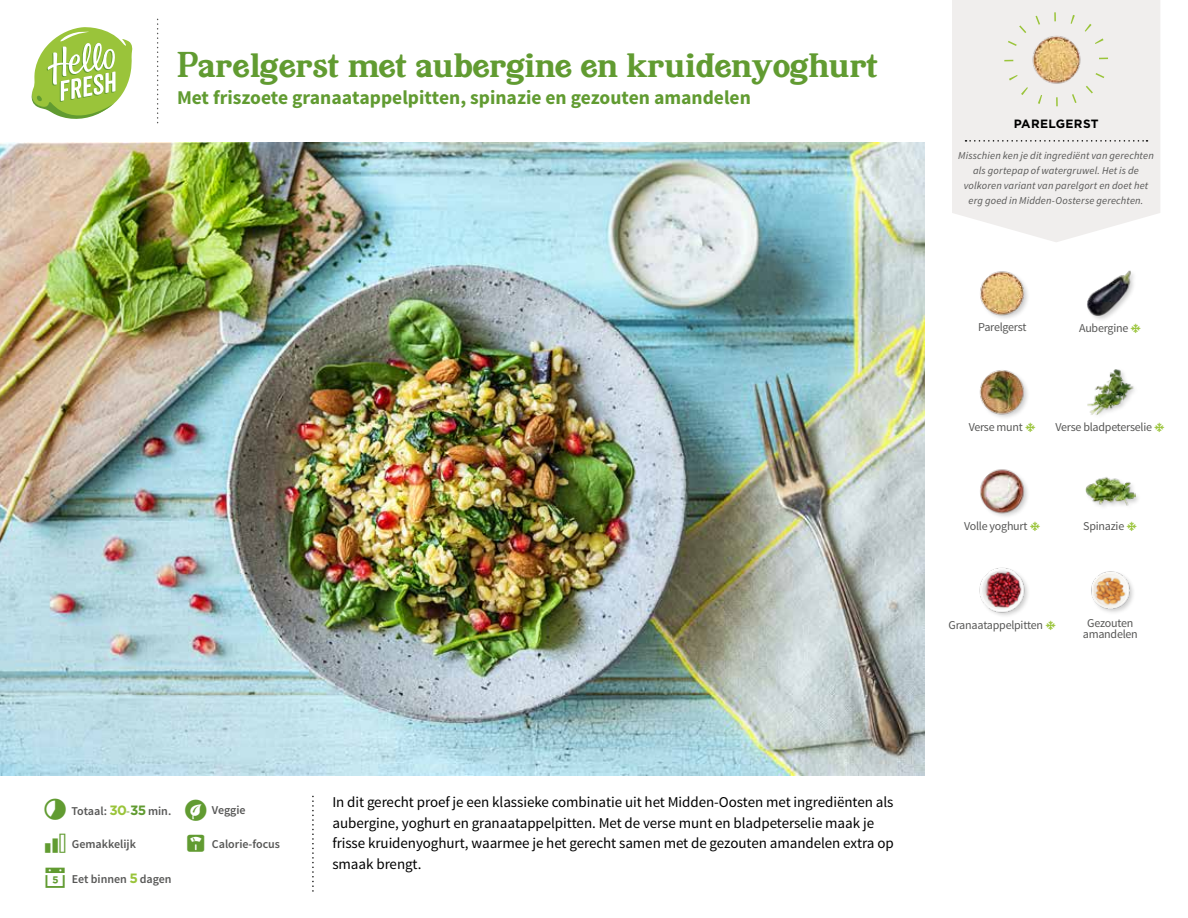
<style>
.page{position:relative;width:1188px;height:918px;background:#fff}
.page>*{position:absolute;margin:0;border:0;box-sizing:border-box;transform-origin:0 0}
.t1{font:31.5px "Buena Park JF";color:#619b31}
.t2{font:700 19.5px "Source Sans Pro";color:#619b31}
.t3{font:15px/20.5px "Source Sans Pro";letter-spacing:-.005em;color:#000}
.t4{font:12px/10.5px "Source Sans Pro";letter-spacing:-.02em;color:#575756;text-align:center}
.t5{font:600 12px "Source Sans Pro";color:#575756}
.t6{font:700 12px "Gotham";letter-spacing:.03em;color:#000}
.t7{font:italic 10.5px/14.7px "Source Sans Pro";letter-spacing:.015em;color:#575756;text-align:center}
.s1{font-family:"Gotham";font-weight:700;font-size:13.5px;color:#9ac43a}
.s2{color:#87ac54}
.s3{font-family:"Gotham";font-weight:700;font-size:13.5px;color:#619b31}
</style>
<div class="page">
<svg style="left:31px;top:27px;width:102px;height:92px"></svg>
<img style="left:0;top:142px;width:925px;height:634px">
<svg style="left:952px;top:0;width:208px;height:242px;background:#f0eeed"></svg>
<svg style="left:966px;top:140px;width:182px;height:2px"></svg>
<div style="left:1004px;top:12px;width:104px;height:94px;border:9px dashed #9ac43a;border-radius:50%"></div>
<img style="left:1087px;top:270px;width:47px;height:48px">
<div style="left:1085px;top:476px;width:57px;height:36px;background:#000;opacity:.2"></div>
<img style="left:1085px;top:476px;width:50px;height:36px">
<img style="left:1087px;top:369px;width:47px;height:46px">
<img style="left:1091px;top:571px;width:42px;height:42px">
<img style="left:980px;top:271px;width:48px;height:48px">
<img style="left:980px;top:469px;width:48px;height:48px">
<img style="left:979px;top:567px;width:49px;height:49px">
<img style="left:979px;top:370px;width:49px;height:48px">
<img style="left:1025px;top:29px;width:62px;height:61px">
<h1 class="t1" style="left:177px;top:43px;width:703px">Parelgerst met aubergine en kruidenyoghurt</h1>
<h2 class="t2" style="left:177px;top:85px;width:575px">Met friszoete granaatappelpitten, spinazie en gezouten amandelen</h2>
<p class="t6" style="left:1014px;top:116px;width:86px">PARELGERST</p>
<p class="t7" style="left:958px;top:149px;width:197px">Misschien ken je dit ingrediënt van gerechten als gortepap of watergruwel. Het is de volkoren variant van parelgort en doet het erg goed in Midden-Oosterse gerechten.</p>
<p class="t4" style="left:978px;top:322px;width:50px">Parelgerst</p>
<p class="t4" style="left:1079px;top:323px;width:51px">Aubergine</p>
<p class="t4" style="left:969px;top:422px;width:56px">Verse munt</p>
<p class="t4" style="left:1055px;top:422px;width:98px">Verse bladpeterselie</p>
<p class="t4" style="left:964px;top:521px;width:65px">Volle yoghurt</p>
<p class="t4" style="left:1083px;top:521px;width:43px">Spinazie</p>
<p class="t4" style="left:949px;top:620px;width:96px">Granaatappelpitten</p>
<p class="t4" style="left:1083px;top:618px;width:57px">Gezouten amandelen</p>
<p class="t5" style="left:71px;top:803px;width:101px">Totaal: <span class="s1">30</span><span class="s2">-</span><span class="s3">35</span> min.</p>
<p class="t5" style="left:212px;top:803px;width:35px">Veggie</p>
<p class="t5" style="left:72px;top:837px;width:66px">Gemakkelijk</p>
<p class="t5" style="left:212px;top:837px;width:70px">Calorie-focus</p>
<p class="t5" style="left:72px;top:871px;width:101px">Eet binnen <span class="s1">5</span> dagen</p>
<p class="t3" style="left:332px;top:792px;width:563px">In dit gerecht proef je een klassieke combinatie uit het Midden-Oosten met ingrediënten als aubergine, yoghurt en granaatappelpitten. Met de verse munt en bladpeterselie maak je frisse kruidenyoghurt, waarmee je het gerecht samen met de gezouten amandelen extra op smaak brengt.</p>
</div>
